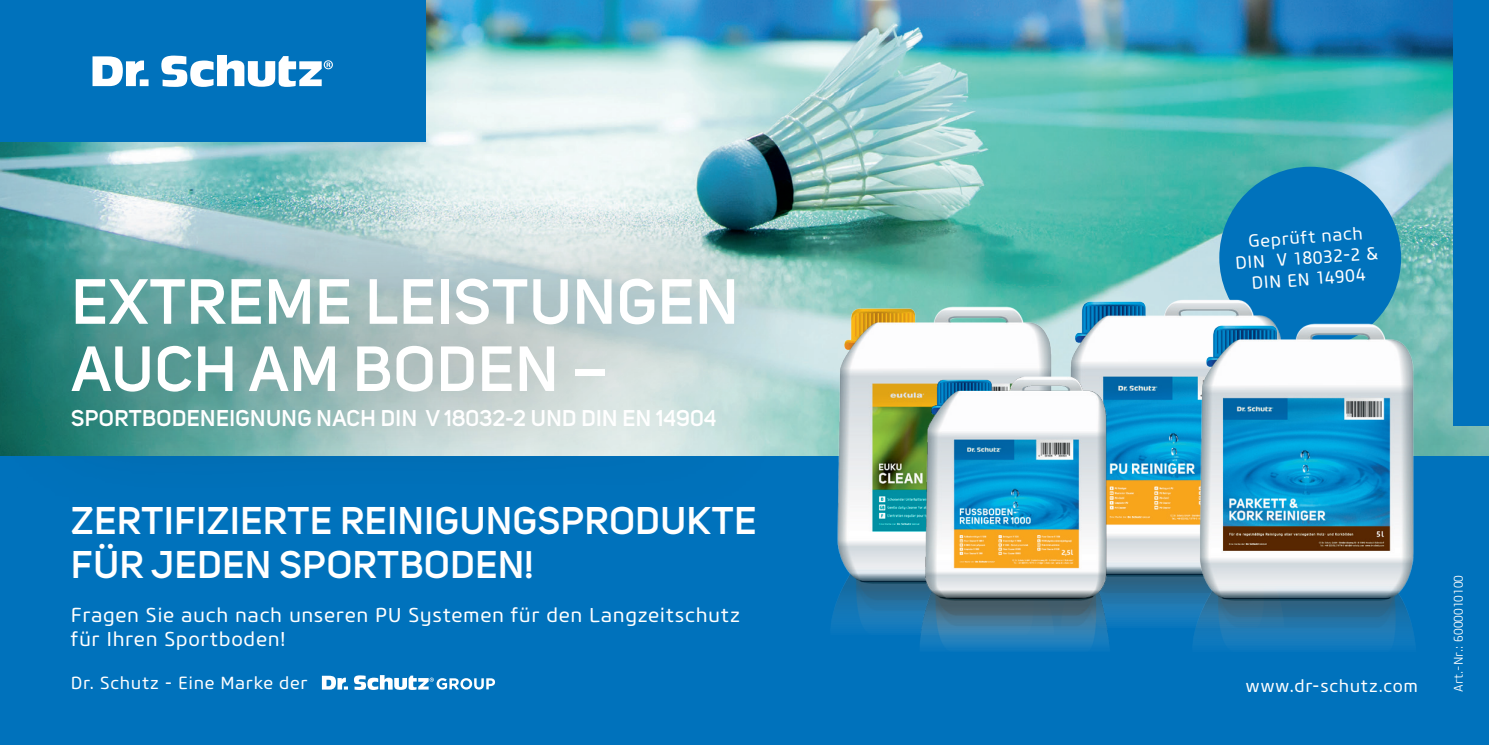
<style>
.page{position:relative;width:1489px;height:745px;background:#fff}
.page>*{position:absolute;margin:0;border:0;box-sizing:border-box;transform-origin:0 0}
.t1{font:600 62.75px/67.2px "Uni Sans";letter-spacing:.02em;color:#fff}
.t2{font:600 38px/44px "Uni Sans";letter-spacing:.02em;color:#fff}
.t3{font:600 22.5px "Uni Sans";letter-spacing:.02em;color:#fff}
.t4{font:20px/24px "Core Sans M45";letter-spacing:.03em;color:#fff}
.t5{font:17.5px/21px "Core Sans M45";letter-spacing:.035em;color:#fff;text-align:center}
.t6{font:300 12.5px "Core Sans M35";color:#fff}
</style>
<div class="page">
<img style="left:0;top:0;width:1488px;height:456px">
<div style="left:0;top:456px;width:1488px;height:288px;background:#0072bc"></div>
<div style="left:0;top:187px;width:823px;height:328px;background:#231f20;opacity:.75"></div>
<img style="left:1018px;top:159px;width:311px;height:467px">
<img style="left:787px;top:166px;width:311px;height:467px">
<img style="left:910px;top:365px;width:217px;height:286px">
<img style="left:1149px;top:183px;width:312px;height:467px">
<svg style="left:322px;top:675px;width:173px;height:14px"></svg>
<div style="left:1453px;top:0;width:35px;height:425px;background:#0072bc"></div>
<div style="left:0;top:0;width:425px;height:142px;background:#0072bc"></div>
<svg style="left:92px;top:55px;width:241px;height:32px"></svg>
<h1 class="t1" style="left:71px;top:268px;width:668px">EXTREME LEISTUNGEN<br>AUCH AM BODEN –</h1>
<p class="t3" style="left:71px;top:404px;width:647px">SPORTBODENEIGNUNG NACH DIN V 18032-2 UND DIN EN 14904</p>
<h2 class="t2" style="left:71px;top:498px;width:686px">ZERTIFIZIERTE REINIGUNGSPRODUKTE<br>FÜR JEDEN SPORTBODEN!</h2>
<p class="t4" style="left:71px;top:603px;width:670px">Fragen Sie auch nach unseren PU Systemen für den Langzeitschutz für Ihren Sportboden!</p>
<p class="t5" style="left:1233px;top:232px;width:145px;rotate:-4deg">Geprüft nach<br>DIN V 18032-2 &amp;<br>DIN EN 14904</p>
<p class="t5" style="left:71px;top:672px;width:238px">Dr. Schutz - Eine Marke der</p>
<p class="t5" style="left:1245px;top:674px;width:174px">www.dr-schutz.com</p>
<p class="t6" style="left:1450px;top:691px;width:118px;rotate:-90deg">Art.-Nr.: 6000010100</p>
</div>
